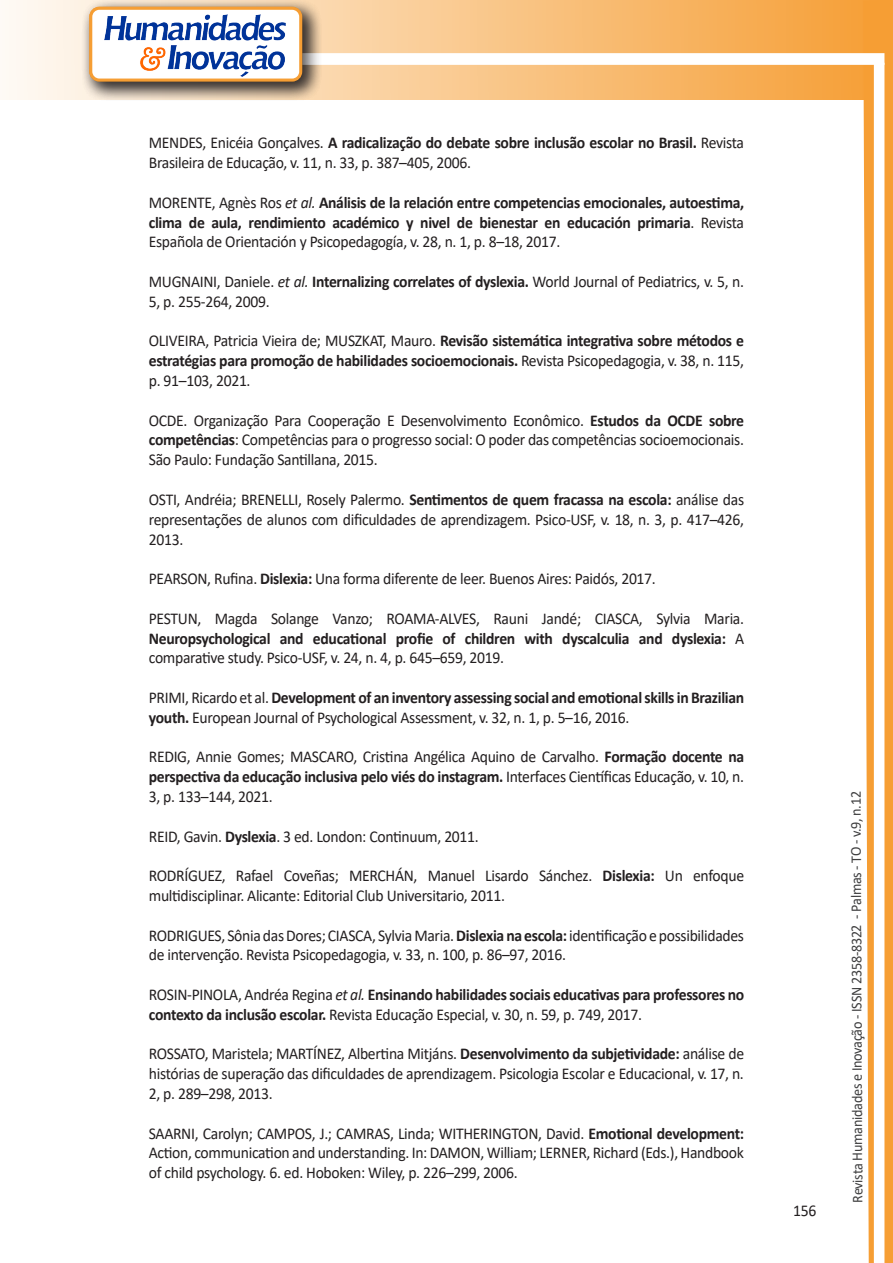
<style>
.page{position:relative;width:893px;height:1263px;background:#fff}
.page>*{position:absolute;margin:0;border:0;box-sizing:border-box;transform-origin:0 0}
.texto{font:16.5px/19.8px "Calibri";letter-spacing:-.02em;color:#231f20;text-align:justify;scale:.95 1}
.texto-2{font:700 16.5px/19.8px "Calibri";letter-spacing:-.02em;color:#231f20;text-align:justify;scale:.95 1}
.t1{font:15px "Calibri";letter-spacing:-.025em;color:#3e3e3f;scale:.95 1}
.s1{font-weight:700}
.s2{font-weight:400}
.s3{font-weight:400;font-style:italic}
.s4{font-style:italic}
</style>
<div class="page">
<svg style="left:5px;top:0;width:858px;height:100px;background:#f9c484"></svg>
<div style="left:302px;top:53px;width:582px;height:12px;background:#fff;border:2px solid #fff"></div>
<svg style="left:863px;top:0;width:30px;height:1263px"></svg>
<div style="left:81px;top:0;width:241px;height:102px;background:#231f20;opacity:.75"></div>
<div style="left:91px;top:8px;width:210px;height:72px;background:#fff;border-radius:9px"></div>
<img style="left:104px;top:14px;width:181px;height:62px">
<div style="left:89px;top:7px;width:213px;height:75px;border:3px solid #f69e34;border-radius:9px"></div>
<p class="texto" style="left:149px;top:133px;width:628px">MENDES, Enicéia Gonçalves. <span class="s1">A radicalização do debate sobre inclusão escolar no Brasil.</span> Revista<br>Brasileira de Educação, v. 11, n. 33, p. 387–405, 2006.</p>
<p class="texto-2" style="left:149px;top:192px;width:628px"><span class="s2">MORENTE, Agnès Ros</span> <span class="s3">et al.</span> Análisis de la relación entre competencias emocionales, autoestima, clima de aula, rendimiento académico y nivel de bienestar en educación primaria<span class="s2">. Revista Española de Orientación y Psicopedagogía, v. 28, n. 1, p. 8–18, 2017.</span></p>
<p class="texto" style="left:149px;top:271px;width:628px">MUGNAINI, Daniele. <span class="s4">et al.</span> <span class="s1">Internalizing correlates of dyslexia.</span> World Journal of Pediatrics, v. 5, n.<br>5, p. 255-264, 2009.</p>
<p class="texto-2" style="left:149px;top:331px;width:628px"><span class="s2">OLIVEIRA, Patricia Vieira de; MUSZKAT, Mauro.</span> Revisão sistemática integrativa sobre métodos e estratégias para promoção de habilidades socioemocionais. <span class="s2">Revista Psicopedagogia, v. 38, n. 115, p. 91–103, 2021.</span></p>
<p class="texto" style="left:149px;top:410px;width:628px">OCDE. Organização Para Cooperação E Desenvolvimento Econômico. <span class="s1">Estudos da OCDE sobre competências</span>: Competências para o progresso social: O poder das competências socioemocionais.<br>São Paulo: Fundação Santillana, 2015.</p>
<p class="texto" style="left:149px;top:489px;width:628px">OSTI, Andréia; BRENELLI, Rosely Palermo. <span class="s1">Sentimentos de quem fracassa na escola:</span> análise das representações de alunos com dificuldades de aprendizagem. Psico-USF, v. 18, n. 3, p. 417–426, 2013.</p>
<p class="texto" style="left:149px;top:568px;width:535px">PEARSON, Rufina. <span class="s1">Dislexia:</span> Una forma diferente de leer. Buenos Aires: Paidós, 2017.</p>
<p class="texto" style="left:149px;top:608px;width:628px">PESTUN, Magda Solange Vanzo; ROAMA-ALVES, Rauni Jandé; CIASCA, Sylvia Maria.<br><span class="s1">Neuropsychological and educational profie of children with dyscalculia and dyslexia:</span> A comparative study. Psico-USF, v. 24, n. 4, p. 645–659, 2019.</p>
<p class="texto" style="left:149px;top:687px;width:628px">PRIMI, Ricardo et al. <span class="s1">Development of an inventory assessing social and emotional skills in Brazilian youth.</span> European Journal of Psychological Assessment, v. 32, n. 1, p. 5–16, 2016.</p>
<p class="texto" style="left:149px;top:746px;width:628px">REDIG, Annie Gomes; MASCARO, Cristina Angélica Aquino de Carvalho. <span class="s1">Formação docente na perspectiva da educação inclusiva pelo viés do instagram.</span> Interfaces Científicas Educação, v. 10, n.<br>3, p. 133–144, 2021.</p>
<p class="texto" style="left:149px;top:826px;width:349px">REID, Gavin. <span class="s1">Dyslexia</span>. 3 ed. London: Continuum, 2011.</p>
<p class="texto" style="left:149px;top:865px;width:628px">RODRÍGUEZ, Rafael Coveñas; MERCHÁN, Manuel Lisardo Sánchez. <span class="s1">Dislexia:</span> Un enfoque multidisciplinar. Alicante: Editorial Club Universitario, 2011.</p>
<p class="texto" style="left:149px;top:925px;width:628px">RODRIGUES, Sônia das Dores; CIASCA, Sylvia Maria. <span class="s1">Dislexia na escola:</span> identificação e possibilidades de intervenção. Revista Psicopedagogia, v. 33, n. 100, p. 86–97, 2016.</p>
<p class="texto-2" style="left:149px;top:984px;width:628px"><span class="s2">ROSIN-PINOLA, Andréa Regina</span> <span class="s3">et al.</span> Ensinando habilidades sociais educativas para professores no contexto da inclusão escolar. <span class="s2">Revista Educação Especial, v. 30, n. 59, p. 749, 2017.</span></p>
<p class="texto" style="left:149px;top:1043px;width:628px">ROSSATO, Maristela; MARTÍNEZ, Albertina Mitjáns. <span class="s1">Desenvolvimento da subjetividade:</span> análise de histórias de superação das dificuldades de aprendizagem. Psicologia Escolar e Educacional, v. 17, n.<br>2, p. 289–298, 2013.</p>
<p class="texto" style="left:149px;top:1123px;width:628px">SAARNI, Carolyn; CAMPOS, J.; CAMRAS, Linda; WITHERINGTON, David. <span class="s1">Emotional development:<br></span>Action, communication and understanding. In: DAMON, William; LERNER, Richard (Eds.), Handbook of child psychology. 6. ed. Hoboken: Wiley, p. 226–299, 2006.</p>
<p class="texto" style="left:793px;top:1200px;width:26px">156</p>
<p class="t1" style="left:846px;top:1203px;width:435px;rotate:-90deg">Revista Humanidades e Inovação - ISSN 2358-8322 - Palmas - TO - v.9, n.12</p>
</div>
